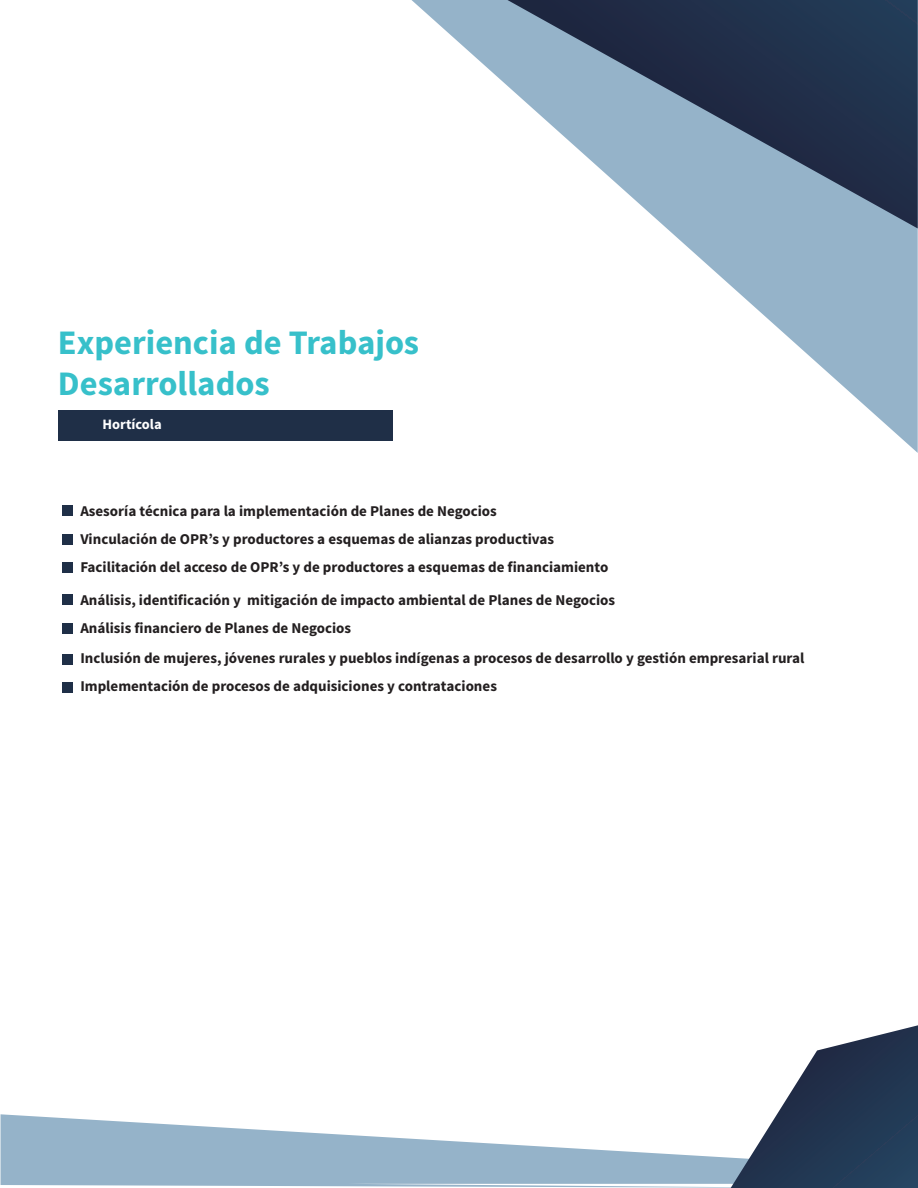
<style>
.page{position:relative;width:918px;height:1188px;background:#fff}
.page>*{position:absolute;margin:0;border:0;box-sizing:border-box;transform-origin:0 0}
.t1{font:700 34.35px/41.2px "Source Sans Pro";color:#37c0ca}
.t2{font:700 15px/28.3px "Source Sans Pro";color:#231f20}
.t3{font:700 14.4px "Source Sans Pro";color:#fff}
</style>
<div class="page">
<svg style="left:1px;top:1114px;width:730px;height:74px;fill:#95b3c9"></svg>
<svg style="left:411px;top:0;width:507px;height:453px"></svg>
<svg style="left:507px;top:0;width:411px;height:228px;background:#677a8f"></svg>
<svg style="left:731px;top:1025px;width:187px;height:163px"></svg>
<div style="left:58px;top:411px;width:334px;height:30px;background:#1f2f47"></div>
<div style="left:62px;top:506px;width:10px;height:10px;background:#1f2f47"></div>
<div style="left:62px;top:534px;width:10px;height:10px;background:#1f2f47"></div>
<div style="left:62px;top:562px;width:10px;height:11px;background:#1f2f47"></div>
<div style="left:62px;top:595px;width:10px;height:10px;background:#1f2f47"></div>
<div style="left:62px;top:623px;width:10px;height:10px;background:#1f2f47"></div>
<div style="left:62px;top:654px;width:10px;height:11px;background:#1f2f47"></div>
<div style="left:62px;top:682px;width:10px;height:10px;background:#1f2f47"></div>
<h1 class="t1" style="left:58px;top:323px;width:363px">Experiencia de Trabajos<br>Desarrollados</h1>
<p class="t3" style="left:103px;top:415px;width:61px">Hortícola</p>
<p class="t2" style="left:80px;top:497px;width:530px">Asesoría técnica para la implementación de Planes de Negocios<br>Vinculación de OPR’s y productores a esquemas de alianzas productivas<br>Facilitación del acceso de OPR’s y de productores a esquemas de financiamiento</p>
<p class="t2" style="left:80px;top:586px;width:536px">Análisis, identificación y mitigación de impacto ambiental de Planes de Negocios<br>Análisis financiero de Planes de Negocios</p>
<p class="t2" style="left:80px;top:645px;width:726px">Inclusión de mujeres, jóvenes rurales y pueblos indígenas a procesos de desarrollo y gestión empresarial rural<br>Implementación de procesos de adquisiciones y contrataciones</p>
</div>
